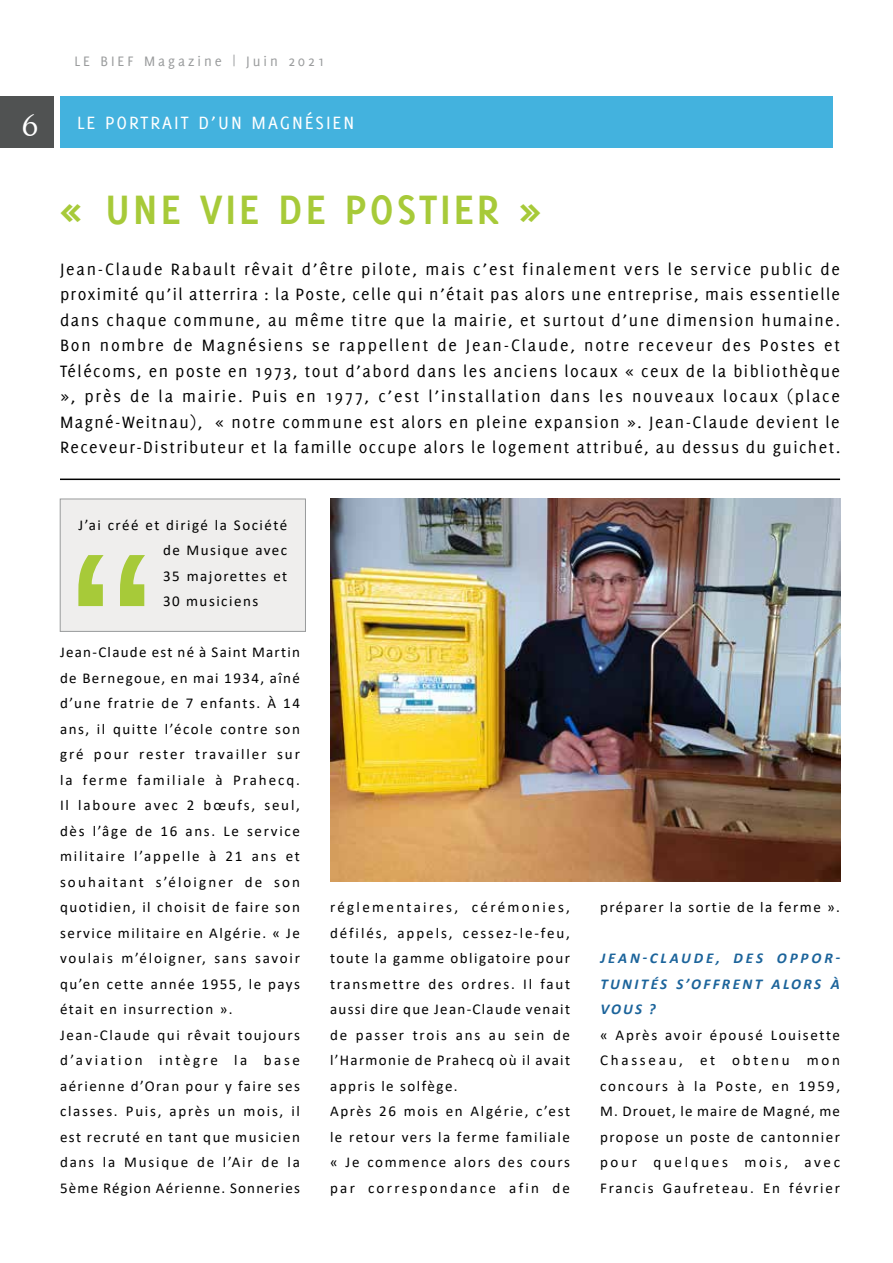
<style>
.page{position:relative;width:893px;height:1263px;background:#fff}
.page>*{position:absolute;margin:0;border:0;box-sizing:border-box;transform-origin:0 0}
.t1{font:700 45px "Delicious";letter-spacing:.06em;color:#a7ca39}
.t2{font:30px "November Medium Normal";color:#fff}
.t3{font:19.5px "Delicious";letter-spacing:.1em;color:#fff}
.t4{font:18px/25.5px "Delicious";letter-spacing:.08em;color:#000;text-align:justify}
.t5{font:15px/25.5px "Calibri";letter-spacing:.1em;color:#000}
.t6{font:italic 700 15px/25.5px "Calibri";letter-spacing:.16em;color:#1c649b;text-align:justify}
.t7{font:15px "Delicious";letter-spacing:.2em;color:#999b9c}
</style>
<div class="page">
<hr style="left:60px;top:479px;width:780px;height:1px;background:#000">
<div style="left:60px;top:499px;width:245px;height:132px;background:#efeeed"></div>
<div style="left:60px;top:499px;width:246px;height:133px;border:1px solid #999b9c"></div>
<svg style="left:78px;top:555px;width:67px;height:51px"></svg>
<img style="left:330px;top:499px;width:510px;height:382px">
<div style="left:0;top:96px;width:53px;height:51px;background:#505252"></div>
<div style="left:60px;top:96px;width:773px;height:51px;background:#43b2de"></div>
<p class="t7" style="left:74px;top:53px;width:252px">LE BIEF Magazine | Juin 2021</p>
<h2 class="t2" style="left:22px;top:109px;width:17px">6</h2>
<h3 class="t3" style="left:77px;top:112px;width:279px">LE PORTRAIT D’UN MAGNÉSIEN</h3>
<h1 class="t1" style="left:60px;top:183px;width:482px">« UNE VIE DE POSTIER »</h1>
<p class="t4" style="left:60px;top:256px;width:782px">Jean-Claude Rabault rêvait d’être pilote, mais c’est finalement vers le service public de proximité qu’il atterrira : la Poste, celle qui n’était pas alors une entreprise, mais essentielle dans chaque commune, au même titre que la mairie, et surtout d’une dimension humaine.<br>Bon nombre de Magnésiens se rappellent de Jean-Claude, notre receveur des Postes et Télécoms, en poste en 1973, tout d’abord dans les anciens locaux « ceux de la bibliothèque », près de la mairie. Puis en 1977, c’est l’installation dans les nouveaux locaux (place Magné-Weitnau), « notre commune est alors en pleine expansion ». Jean-Claude devient le Receveur-Distributeur et la famille occupe alors le logement attribué, au dessus du guichet.</p>
<p class="t5" style="left:163px;top:511px;width:126px;text-align:justify;text-indent:-85px">J’ai créé et dirigé la Société de Musique avec 35 majorettes et 30 musiciens</p>
<p class="t5" style="left:60px;top:639px;width:242px">Jean-Claude est né à Saint Martin de Bernegoue, en mai 1934, aîné d’une fratrie de 7 enfants. À 14 ans, il quitte l’école contre son gré pour rester travailler sur la ferme familiale à Prahecq.<br>Il laboure avec 2 bœufs, seul, dès l’âge de 16 ans. Le service militaire l’appelle à 21 ans et souhaitant s’éloigner de son quotidien, il choisit de faire son service militaire en Algérie. « Je voulais m’éloigner, sans savoir qu’en cette année 1955, le pays était en insurrection ».<br>Jean-Claude qui rêvait toujours d’aviation intègre la base aérienne d’Oran pour y faire ses classes. Puis, après un mois, il est recruté en tant que musicien dans la Musique de l’Air de la<br>5ème Région Aérienne. Sonneries</p>
<p class="t5" style="left:330px;top:894px;width:242px">réglementaires, cérémonies, défilés, appels, cessez-le-feu, toute la gamme obligatoire pour transmettre des ordres. Il faut aussi dire que Jean-Claude venait de passer trois ans au sein de l’Harmonie de Prahecq où il avait appris le solfège.<br>Après 26 mois en Algérie, c’est le retour vers la ferme familiale « Je commence alors des cours par correspondance afin de</p>
<p class="t5" style="left:600px;top:894px;width:241px">préparer la sortie de la ferme ».</p>
<p class="t6" style="left:600px;top:945px;width:241px">JEAN-CLAUDE, DES OPPOR-TUNITÉS S’OFFRENT ALORS À VOUS ?</p>
<p class="t5" style="left:600px;top:1021px;width:242px;text-align:justify">« Après avoir épousé Louisette Chasseau, et obtenu mon concours à la Poste, en 1959, M. Drouet, le maire de Magné, me propose un poste de cantonnier pour quelques mois, avec Francis Gaufreteau. En février</p>
</div>
